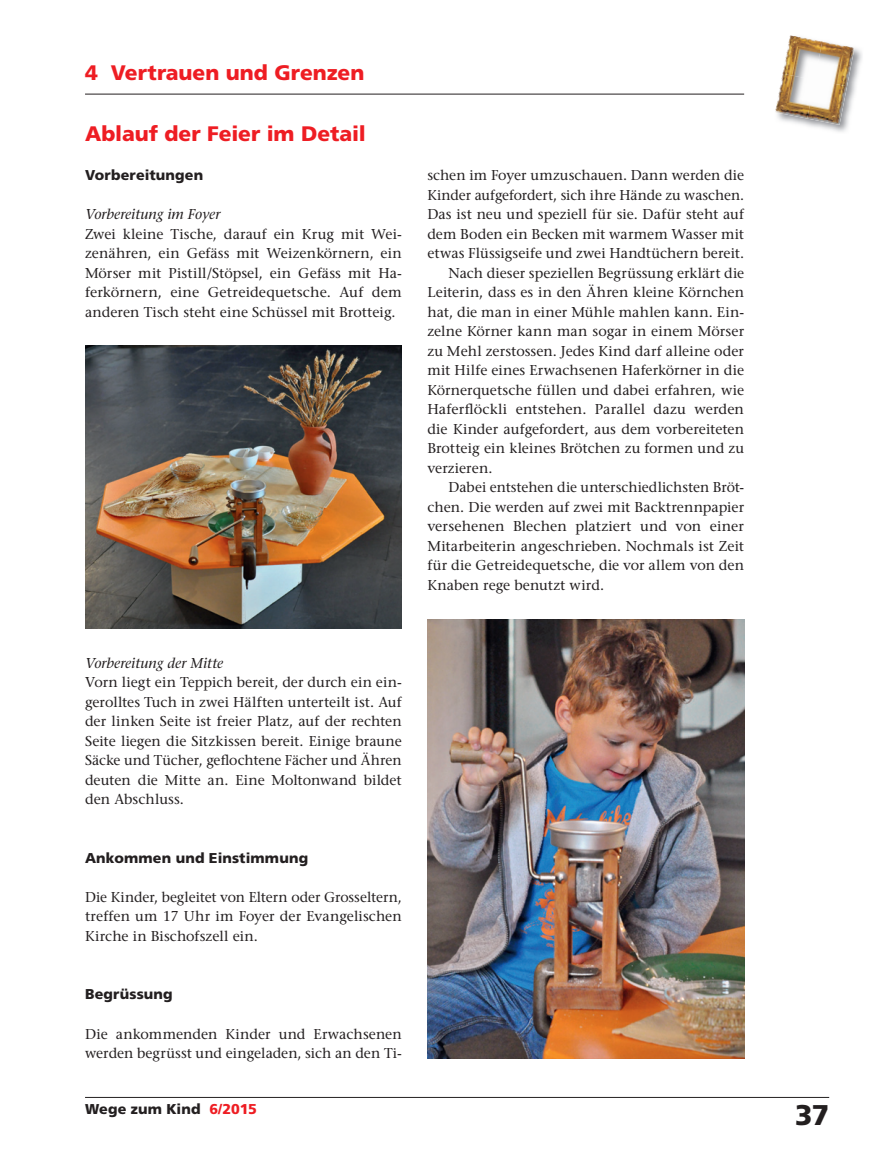
<style>
.page{position:relative;width:893px;height:1174px;background:#fff}
.page>*{position:absolute;margin:0;border:0;box-sizing:border-box;transform-origin:0 0}
.t1{font:900 28.5px "Frutiger";color:#231f20}
.t2{font:900 21px "Frutiger";color:#ee1d23}
.t3{font:14.25px/19.5px "Stone Serif";letter-spacing:.01em;color:#231f20;text-align:justify}
.t4{font:900 14.25px "Frutiger";letter-spacing:.01em;color:#231f20}
.t5{font:italic 14.25px "Stone Serif";letter-spacing:.005em;color:#231f20}
.s1{color:#ee1d23}
</style>
<div class="page">
<hr style="left:85px;top:1097px;width:744px;height:1px;background:#231f20">
<hr style="left:85px;top:94px;width:659px;height:1px;background:#231f20">
<img style="left:779px;top:48px;width:83px;height:84px">
<img style="left:782px;top:35px;width:37px;height:39px">
<img style="left:815px;top:41px;width:40px;height:45px">
<img style="left:775px;top:74px;width:40px;height:45px">
<img style="left:807px;top:80px;width:40px;height:45px">
<img style="left:85px;top:345px;width:317px;height:284px">
<img style="left:427px;top:620px;width:317px;height:438px">
<h2 class="t2" style="left:85px;top:64px;width:281px">4 Vertrauen und Grenzen</h2>
<h2 class="t2" style="left:85px;top:125px;width:282px">Ablauf der Feier im Detail</h2>
<p class="t4" style="left:85px;top:169px;width:120px">Vorbereitungen</p>
<p class="t5" style="left:85px;top:209px;width:137px">Vorbereitung im Foyer</p>
<p class="t3" style="left:85px;top:225px;width:318px">Zwei kleine Tische, darauf ein Krug mit Wei&shy;zenähren, ein Gefäss mit Weizenkörnern, ein Mörser mit Pistill/Stöpsel, ein Gefäss mit Ha&shy;ferkörnern, eine Getreidequetsche. Auf dem anderen Tisch steht eine Schüssel mit Brotteig.</p>
<p class="t3" style="left:427px;top:167px;width:318px">schen im Foyer umzuschauen. Dann werden die</p>
<p class="t3" style="left:427px;top:186px;width:318px">Kinder aufgefordert, sich ihre Hände zu waschen.</p>
<p class="t3" style="left:427px;top:206px;width:318px">Das ist neu und speziell für sie. Dafür steht auf</p>
<p class="t3" style="left:427px;top:225px;width:318px">dem Boden ein Becken mit warmem Wasser mit</p>
<p class="t3" style="left:427px;top:245px;width:318px">etwas Flüssigseife und zwei Handtüchern bereit.</p>
<p class="t3" style="left:449px;top:264px;width:297px">Nach dieser speziellen Begrüssung erklärt die</p>
<p class="t3" style="left:427px;top:284px;width:318px">Leiterin, dass es in den Ähren kleine Körnchen</p>
<p class="t3" style="left:427px;top:303px;width:318px">hat, die man in einer Mühle mahlen kann. Ein-</p>
<p class="t3" style="left:427px;top:323px;width:318px">zelne Körner kann man sogar in einem Mörser</p>
<p class="t3" style="left:427px;top:342px;width:318px">zu Mehl zerstossen. Jedes Kind darf alleine oder</p>
<p class="t3" style="left:427px;top:362px;width:318px">mit Hilfe eines Erwachsenen Haferkörner in die</p>
<p class="t3" style="left:427px;top:381px;width:318px">Körnerquetsche füllen und dabei erfahren, wie</p>
<p class="t3" style="left:427px;top:401px;width:318px">Haferflöckli entstehen. Parallel dazu werden</p>
<p class="t3" style="left:427px;top:420px;width:318px">die Kinder aufgefordert, aus dem vorbereiteten</p>
<p class="t3" style="left:427px;top:440px;width:318px">Brotteig ein kleines Brötchen zu formen und zu</p>
<p class="t3" style="left:427px;top:459px;width:67px">verzieren.</p>
<p class="t3" style="left:449px;top:479px;width:297px">Dabei entstehen die unterschiedlichsten Bröt-</p>
<p class="t3" style="left:427px;top:498px;width:318px">chen. Die werden auf zwei mit Backtrennpapier</p>
<p class="t3" style="left:427px;top:518px;width:318px">versehenen Blechen platziert und von einer</p>
<p class="t3" style="left:427px;top:537px;width:318px">Mitarbeiterin angeschrieben. Nochmals ist Zeit</p>
<p class="t3" style="left:427px;top:557px;width:318px">für die Getreidequetsche, die vor allem von den</p>
<p class="t3" style="left:427px;top:576px;width:178px">Knaben rege benutzt wird.</p>
<p class="t5" style="left:85px;top:657px;width:140px">Vorbereitung der Mitte</p>
<p class="t3" style="left:85px;top:674px;width:318px">Vorn liegt ein Teppich bereit, der durch ein ein&shy;gerolltes Tuch in zwei Hälften unterteilt ist. Auf der linken Seite ist freier Platz, auf der rechten Seite liegen die Sitzkissen bereit. Einige braune Säcke und Tücher, geflochtene Fächer und Ähren deuten die Mitte an. Eine Moltonwand bildet den Abschluss.</p>
<p class="t4" style="left:85px;top:852px;width:225px">Ankommen und Einstimmung</p>
<p class="t3" style="left:85px;top:888px;width:318px">Die Kinder, begleitet von Eltern oder Grosseltern, treffen um 17 Uhr im Foyer der Evangelischen Kirche in Bischofszell ein.</p>
<p class="t4" style="left:85px;top:988px;width:89px">Begrüssung</p>
<p class="t3" style="left:85px;top:1025px;width:318px">Die ankommenden Kinder und Erwachsenen werden begrüsst und eingeladen, sich an den Ti-</p>
<p class="t4" style="left:85px;top:1103px;width:173px">Wege zum Kind <span class="s1">6/2015</span></p>
<h1 class="t1" style="left:795px;top:1103px;width:36px">37</h1>
</div>
